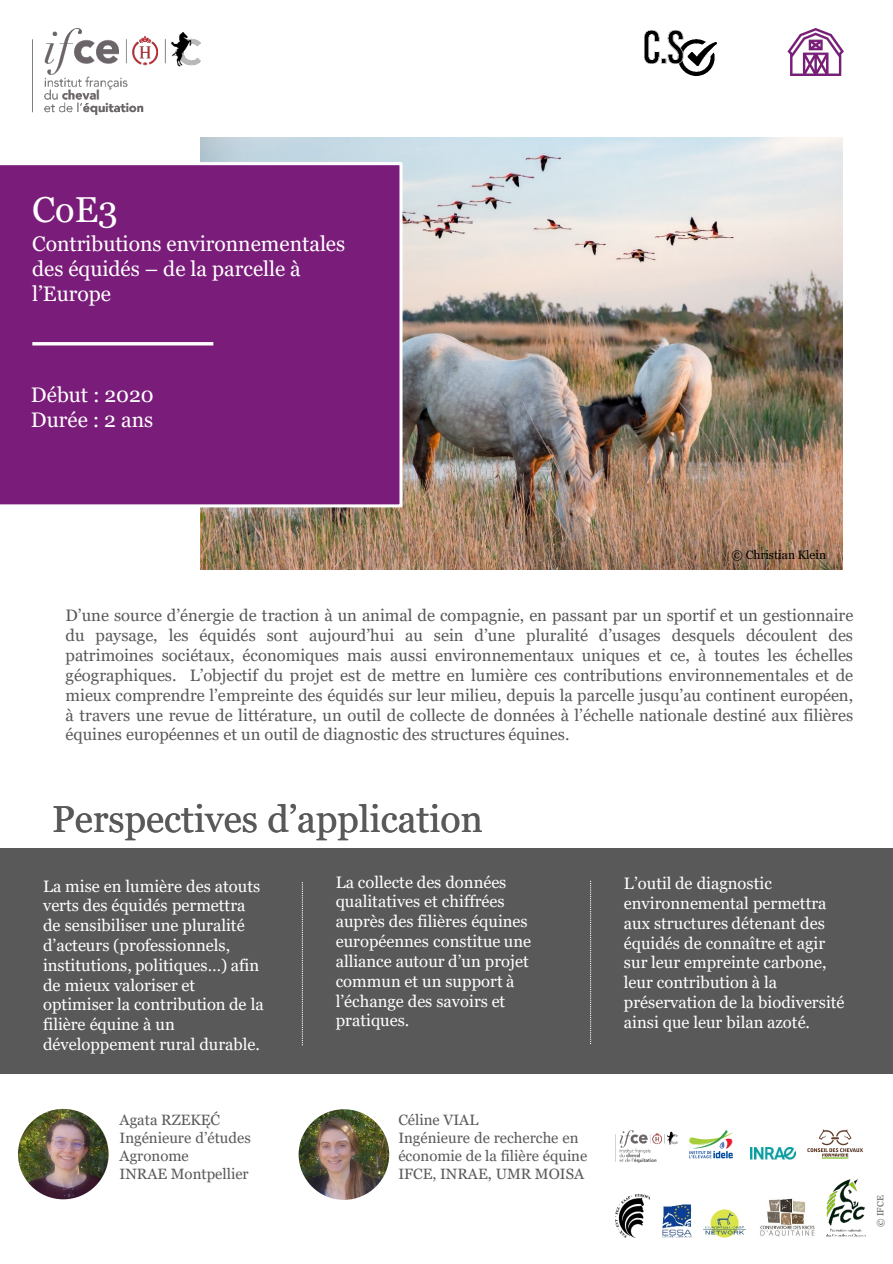
<style>
.page{position:relative;width:893px;height:1264px;background:#fff}
.page>*{position:absolute;margin:0;border:0;box-sizing:border-box;transform-origin:0 0}
.t1{font:37.5px "Georgia";color:#595959}
.t2{font:36px "Georgia";color:#fff}
.t3{font:21px/25.2px "Georgia";color:#fff}
.t4{font:16.5px/19.8px "Georgia";color:#595959;text-align:justify}
.t5{font:16.5px/19.8px "Georgia";color:#fff}
.t6{font:15px/18px "Georgia";color:#595959}
.t7{font:12px "Georgia";color:#000}
.t8{font:9px "Georgia";color:#595959}
</style>
<div class="page">
<img style="left:200px;top:138px;width:642px;height:432px">
<div style="left:0;top:847px;width:892px;height:225px;background:#595959"></div>
<img style="left:32px;top:28px;width:168px;height:86px">
<div style="left:0;top:162px;width:402px;height:345px;background:#7a1c79"></div>
<hr style="left:32px;top:342px;width:181px;height:3px;background:#fff">
<svg style="left:302px;top:882px;width:1px;height:163px"></svg>
<svg style="left:590px;top:880px;width:1px;height:164px"></svg>
<img style="left:18px;top:1108px;width:91px;height:90px;border-radius:45px">
<img style="left:298px;top:1108px;width:91px;height:91px;border-radius:45px">
<img style="left:615px;top:1130px;width:62px;height:32px">
<img style="left:644px;top:30px;width:72px;height:45px">
<img style="left:750px;top:1147px;width:45px;height:12px">
<img style="left:787px;top:28px;width:56px;height:47px">
<img style="left:615px;top:1194px;width:34px;height:42px">
<img style="left:807px;top:1129px;width:56px;height:30px">
<img style="left:760px;top:1198px;width:55px;height:38px">
<img style="left:703px;top:1209px;width:42px;height:27px">
<img style="left:662px;top:1204px;width:29px;height:32px">
<img style="left:826px;top:1179px;width:40px;height:57px">
<img style="left:688px;top:1130px;width:45px;height:29px">
<p class="t2" style="left:32px;top:188px;width:87px">CoE3</p>
<p class="t3" style="left:32px;top:231px;width:314px">Contributions environnementales des équidés – de la parcelle à l’Europe</p>
<p class="t3" style="left:31px;top:382px;width:124px">Début : 2020</p>
<p class="t3" style="left:31px;top:407px;width:124px">Durée : 2 ans</p>
<p class="t7" style="left:731px;top:547px;width:96px">© Christian Klein</p>
<p class="t4" style="left:66px;top:606px;width:789px">D’une source d’énergie de traction à un animal de compagnie, en passant par un sportif et un gestionnaire du paysage, les équidés sont aujourd’hui au sein d’une pluralité d’usages desquels découlent des patrimoines sociétaux, économiques mais aussi environnementaux uniques et ce, à toutes les échelles géographiques. L’objectif du projet est de mettre en lumière ces contributions environnementales et de mieux comprendre l’empreinte des équidés sur leur milieu, depuis la parcelle jusqu’au continent européen, à travers une revue de littérature, un outil de collecte de données à l’échelle nationale destiné aux filières équines européennes et un outil de diagnostic des structures équines.</p>
<h1 class="t1" style="left:52px;top:795px;width:432px">Perspectives d’application</h1>
<p class="t5" style="left:336px;top:872px;width:197px">La collecte des données qualitatives et chiffrées auprès des filières équines européennes constitue une alliance autour d’un projet commun et un support à l’échange des savoirs et pratiques.</p>
<p class="t5" style="left:43px;top:876px;width:222px">La mise en lumière des atouts verts des équidés permettra de sensibiliser une pluralité d’acteurs (professionnels, institutions, politiques…) afin de mieux valoriser et optimiser la contribution de la filière équine à un développement rural durable.</p>
<p class="t5" style="left:624px;top:873px;width:222px">L’outil de diagnostic environnemental permettra aux structures détenant des équidés de connaître et agir sur leur empreinte carbone, leur contribution à la préservation de la biodiversité ainsi que leur bilan azoté.</p>
<p class="t6" style="left:120px;top:1111px;width:102px">Agata RZEKĘĆ</p>
<p class="t6" style="left:120px;top:1129px;width:133px">Ingénieure d’études</p>
<p class="t6" style="left:120px;top:1147px;width:71px">Agronome</p>
<p class="t6" style="left:120px;top:1165px;width:131px">INRAE Montpellier</p>
<p class="t6" style="left:398px;top:1111px;width:81px">Céline VIAL</p>
<p class="t6" style="left:398px;top:1129px;width:190px">Ingénieure de recherche en économie de la filière équine</p>
<p class="t6" style="left:398px;top:1165px;width:187px">IFCE, INRAE, UMR MOISA</p>
<p class="t8" style="left:874px;top:1226px;width:33px;rotate:-90deg">© IFCE</p>
</div>
